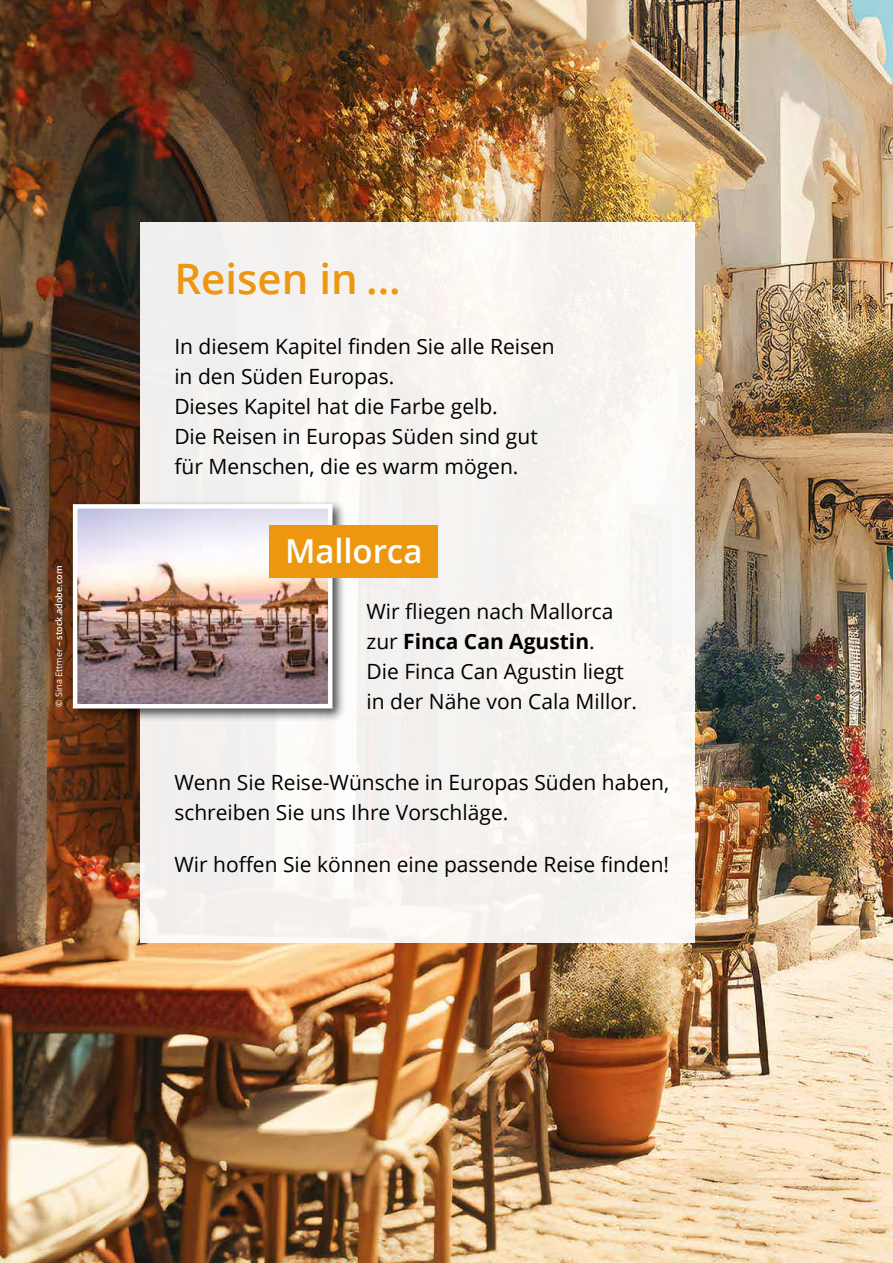
<style>
.page{position:relative;width:893px;height:1263px;background:#fff}
.page>*{position:absolute;margin:0;border:0;box-sizing:border-box;transform-origin:0 0}
.t1{font:600 42px "Open Sans";color:#ec970f}
.t2{font:600 33px "Open Sans";letter-spacing:-.005em;color:#fff}
.t3{font:21px/30px "Open Sans";color:#000}
.t4{font:600 9px "Open Sans";color:#fff}
.s1{font-weight:400}
.s2{font-weight:700}
</style>
<div class="page">
<img style="left:0;top:0;width:893px;height:1263px">
<div style="left:140px;top:222px;width:554px;height:720px;background:#f5f3f0"></div>
<div style="left:68px;top:499px;width:278px;height:223px;background:#000;opacity:.7"></div>
<img style="left:78px;top:509px;width:249px;height:194px">
<div style="left:73px;top:504px;width:259px;height:204px;border:4px solid #fff"></div>
<div style="left:269px;top:525px;width:169px;height:53px;background:#ec970f"></div>
<p class="t4" style="left:53px;top:707px;width:143px;rotate:-90deg"><span class="s1">© Sina Ettmer</span> – stock.adobe.com</p>
<h1 class="t1" style="left:174px;top:250px;width:228px">Reisen in ...</h1>
<p class="t3" style="left:174px;top:330px;width:382px">In diesem Kapitel finden Sie alle Reisen in den Süden Europas.<br>Dieses Kapitel hat die Farbe gelb.<br>Die Reisen in Europas Süden sind gut für Menschen, die es warm mögen.</p>
<h2 class="t2" style="left:285px;top:529px;width:139px">Mallorca</h2>
<p class="t3" style="left:367px;top:596px;width:272px">Wir fliegen nach Mallorca zur <span class="s2">Finca Can Agustin</span>.<br>Die Finca Can Agustin liegt in der Nähe von Cala Millor.</p>
<p class="t3" style="left:174px;top:767px;width:496px">Wenn Sie Reise-Wünsche in Europas Süden haben, schreiben Sie uns Ihre Vorschläge.</p>
<p class="t3" style="left:174px;top:848px;width:496px">Wir hoffen Sie können eine passende Reise finden!</p>
</div>
